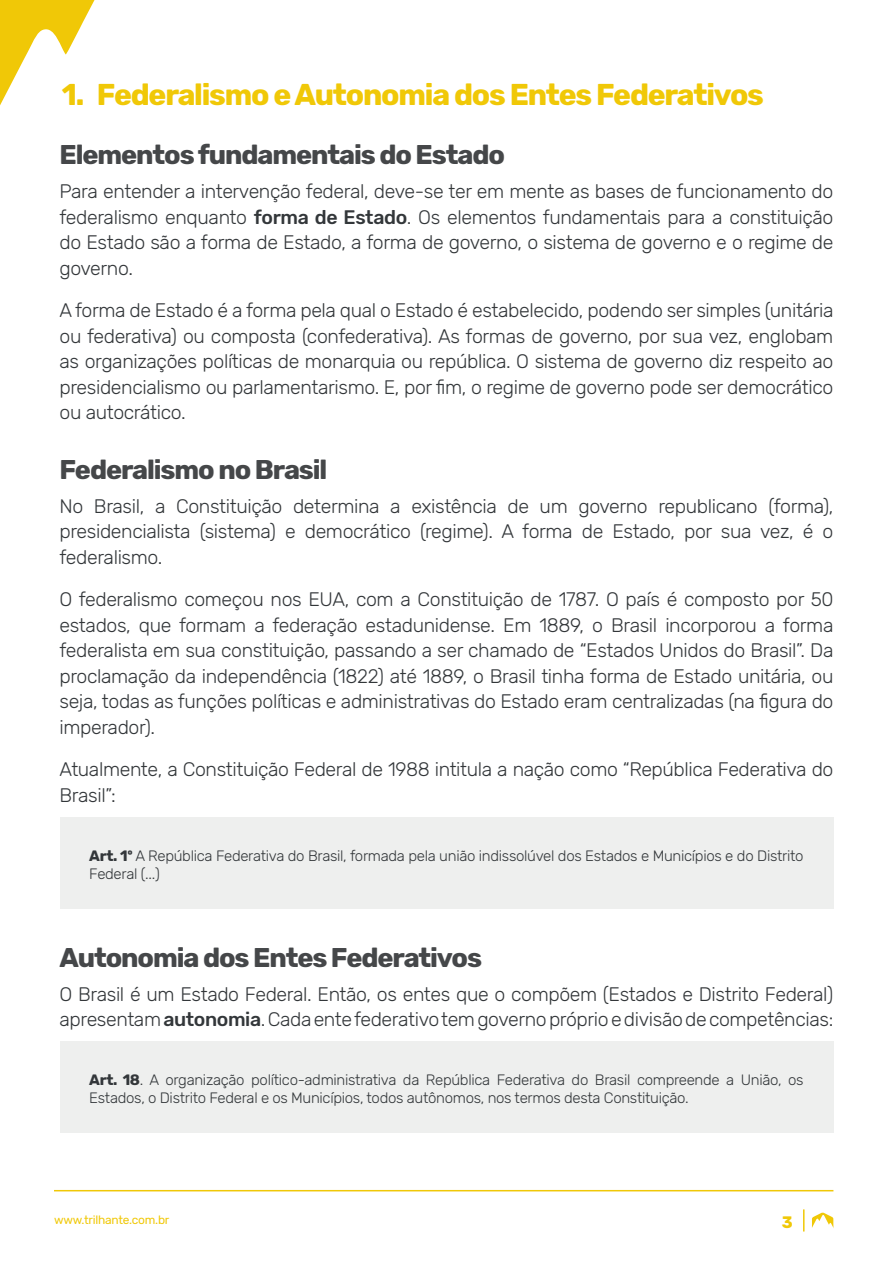
<style>
.page{position:relative;width:893px;height:1263px;background:#fff}
.page>*{position:absolute;margin:0;border:0;box-sizing:border-box;transform-origin:0 0}
.t1{font:700 30px "Rubik";letter-spacing:-.04em;color:#f0c807}
.Título_3{font:700 27px "Rubik";letter-spacing:-.04em;color:#454749}
.Parágrafo_Texto{font:300 19.5px/25.5px "Rubik";letter-spacing:-.02em;color:#33373a;text-align:justify}
.t2{font:700 16.5px "Rubik";color:#f0c807}
.Citação_de_Lei_Artig{font:300 15px/18px "Rubik";letter-spacing:-.02em;color:#33373a}
.t3{font:12px "Rubik";letter-spacing:-.02em;color:#f0c807}
.s1{font-weight:500}
.s2{font-weight:700}
</style>
<div class="page">
<svg style="left:0;top:0;width:95px;height:106px"></svg>
<svg style="left:803px;top:1209px;width:1px;height:22px"></svg>
<svg style="left:811px;top:1212px;width:23px;height:16px"></svg>
<hr style="left:54px;top:1190px;width:779px;height:1px;background:#f0c807">
<div style="left:60px;top:817px;width:773px;height:91px;background:#eeefee"></div>
<div style="left:60px;top:1041px;width:773px;height:92px;background:#eeefee"></div>
<p class="t1" style="left:62px;top:77px;width:704px">1. Federalismo e Autonomia dos Entes Federativos</p>
<p class="Título_3" style="left:60px;top:139px;width:447px">Elementos fundamentais do Estado</p>
<p class="Parágrafo_Texto" style="left:60px;top:179px;width:775px">Para entender a intervenção federal, deve-se ter em mente as bases de funcionamento do federalismo enquanto <span class="s1">forma de Estado</span>. Os elementos fundamentais para a constituição do Estado são a forma de Estado, a forma de governo, o sistema de governo e o regime de governo.</p>
<p class="Parágrafo_Texto" style="left:60px;top:298px;width:775px">A forma de Estado é a forma pela qual o Estado é estabelecido, podendo ser simples (unitária ou federativa) ou composta (confederativa). As formas de governo, por sua vez, englobam as organizações políticas de monarquia ou república. O sistema de governo diz respeito ao presidencialismo ou parlamentarismo. E, por fim, o regime de governo pode ser democrático ou autocrático.</p>
<p class="Título_3" style="left:60px;top:453px;width:269px">Federalismo no Brasil</p>
<p class="Parágrafo_Texto" style="left:60px;top:494px;width:775px">No Brasil, a Constituição determina a existência de um governo republicano (forma), presidencialista (sistema) e democrático (regime). A forma de Estado, por sua vez, é o federalismo.</p>
<p class="Parágrafo_Texto" style="left:60px;top:587px;width:775px">O federalismo começou nos EUA, com a Constituição de 1787. O país é composto por 50 estados, que formam a federação estadunidense. Em 1889, o Brasil incorporou a forma federalista em sua constituição, passando a ser chamado de “Estados Unidos do Brasil”. Da proclamação da independência (1822) até 1889, o Brasil tinha forma de Estado unitária, ou seja, todas as funções políticas e administrativas do Estado eram centralizadas (na figura do imperador).</p>
<p class="Parágrafo_Texto" style="left:60px;top:757px;width:775px">Atualmente, a Constituição Federal de 1988 intitula a nação como “República Federativa do<br>Brasil”:</p>
<p class="Citação_de_Lei_Artig" style="left:89px;top:847px;width:716px"><span class="s2">Art. 1º</span> A República Federativa do Brasil, formada pela união indissolúvel dos Estados e Municípios e do Distrito<br>Federal (...)</p>
<p class="Título_3" style="left:60px;top:942px;width:424px">Autonomia dos Entes Federativos</p>
<p class="Parágrafo_Texto" style="left:60px;top:982px;width:775px">O Brasil é um Estado Federal. Então, os entes que o compõem (Estados e Distrito Federal) apresentam <span class="s1">autonomia</span>. Cada ente federativo tem governo próprio e divisão de competências:</p>
<p class="Citação_de_Lei_Artig" style="left:89px;top:1071px;width:716px"><span class="s2">Art. 18</span>. A organização político-administrativa da República Federativa do Brasil compreende a União, os<br>Estados, o Distrito Federal e os Municípios, todos autônomos, nos termos desta Constituição.</p>
<p class="t3" style="left:54px;top:1213px;width:117px">www.trilhante.com.br</p>
<p class="t2" style="left:782px;top:1212px;width:12px">3</p>
</div>
